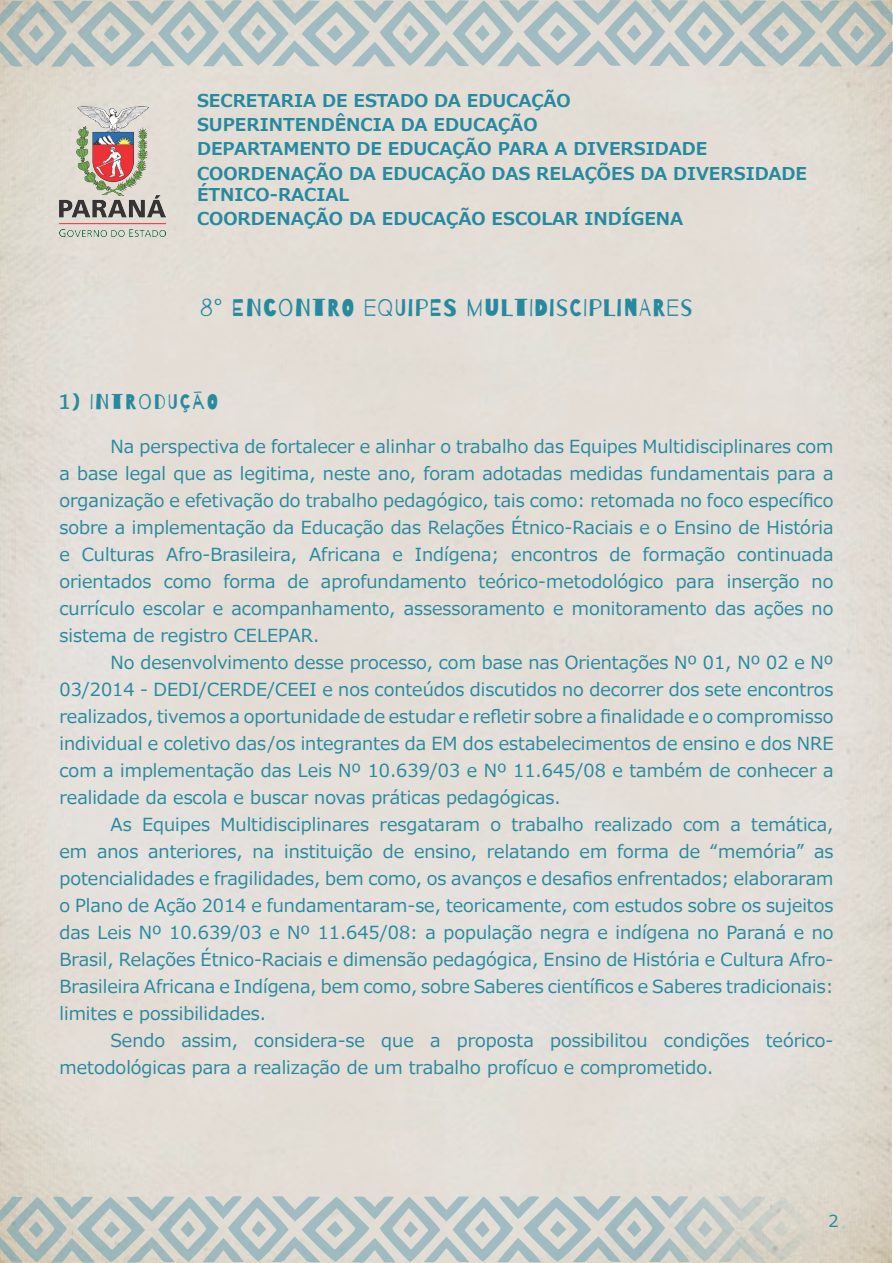
<style>
.page{position:relative;width:893px;height:1263px;background:#fff}
.page>*{position:absolute;margin:0;border:0;box-sizing:border-box;transform-origin:0 0}
.Normal_wrd_3{font:24px "Barrio";letter-spacing:.05em;color:#27899f}
.Padrão{font:21px "Barrio";letter-spacing:.09em;color:#27899f}
.t1{font:18px/27px "Meiryo";color:#27899f;text-align:justify}
.Normal_wrd_3-2{font:700 17.7px/21px "Meiryo";color:#27899f}
.t2{font:16.5px "Meiryo";color:#27899f}
</style>
<div class="page">
<div style="left:0;top:67px;width:892px;height:1129px;background:#e4ded6"></div>
<svg style="left:0;top:0;width:893px;height:67px;background:#c1cac6"></svg>
<svg style="left:0;top:1196px;width:892px;height:67px;background:#c5cbc6"></svg>
<img style="left:60px;top:107px;width:105px;height:129px">
<p class="Normal_wrd_3-2" style="left:197px;top:91px;width:375px">SECRETARIA DE ESTADO DA EDUCAÇÃO</p>
<p class="Normal_wrd_3-2" style="left:197px;top:115px;width:342px">SUPERINTENDÊNCIA DA EDUCAÇÃO</p>
<p class="Normal_wrd_3-2" style="left:197px;top:139px;width:512px">DEPARTAMENTO DE EDUCAÇÃO PARA A DIVERSIDADE</p>
<p class="Normal_wrd_3-2" style="left:197px;top:164px;width:612px">COORDENAÇÃO DA EDUCAÇÃO DAS RELAÇÕES DA DIVERSIDADE<br>ÉTNICO-RACIAL</p>
<p class="Normal_wrd_3-2" style="left:197px;top:209px;width:488px">COORDENAÇÃO DA EDUCAÇÃO ESCOLAR INDÍGENA</p>
<p class="Normal_wrd_3" style="left:201px;top:295px;width:493px">8° ENCONTRO EQUIPES MULTIDISCIPLINARES</p>
<p class="Padrão" style="left:60px;top:391px;width:160px">1) INTRODUÇÃO</p>
<p class="t1" style="left:60px;top:434px;width:775px;text-indent:51px">Na perspectiva de fortalecer e alinhar o trabalho das Equipes Multidisciplinares com a base legal que as legitima, neste ano, foram adotadas medidas fundamentais para a organização e efetivação do trabalho pedagógico, tais como: retomada no foco específico sobre a implementação da Educação das Relações Étnico-Raciais e o Ensino de História e Culturas Afro-Brasileira, Africana e Indígena; encontros de formação continuada orientados como forma de aprofundamento teórico-metodológico para inserção no currículo escolar e acompanhamento, assessoramento e monitoramento das ações no sistema de registro CELEPAR.</p>
<p class="t1" style="left:60px;top:650px;width:775px;text-indent:51px">No desenvolvimento desse processo, com base nas Orientações Nº 01, Nº 02 e Nº 03/2014 - DEDI/CERDE/CEEI e nos conteúdos discutidos no decorrer dos sete encontros realizados, tivemos a oportunidade de estudar e refletir sobre a finalidade e o compromisso individual e coletivo das/os integrantes da EM dos estabelecimentos de ensino e dos NRE com a implementação das Leis Nº 10.639/03 e Nº 11.645/08 e também de conhecer a realidade da escola e buscar novas práticas pedagógicas.</p>
<p class="t1" style="left:60px;top:812px;width:775px;text-indent:51px">As Equipes Multidisciplinares resgataram o trabalho realizado com a temática, em anos anteriores, na instituição de ensino, relatando em forma de “memória” as potencialidades e fragilidades, bem como, os avanços e desafios enfrentados; elaboraram o Plano de Ação 2014 e fundamentaram-se, teoricamente, com estudos sobre os sujeitos das Leis Nº 10.639/03 e Nº 11.645/08: a população negra e indígena no Paraná e no Brasil, Relações Étnico-Raciais e dimensão pedagógica, Ensino de História e Cultura Afro-Brasileira Africana e Indígena, bem como, sobre Saberes científicos e Saberes tradicionais: limites e possibilidades.</p>
<p class="t1" style="left:60px;top:1028px;width:775px;text-indent:51px">Sendo assim, considera-se que a proposta possibilitou condições teórico&shy;metodológicas para a realização de um trabalho profícuo e comprometido.</p>
<p class="t2" style="left:828px;top:1209px;width:12px">2</p>
</div>
